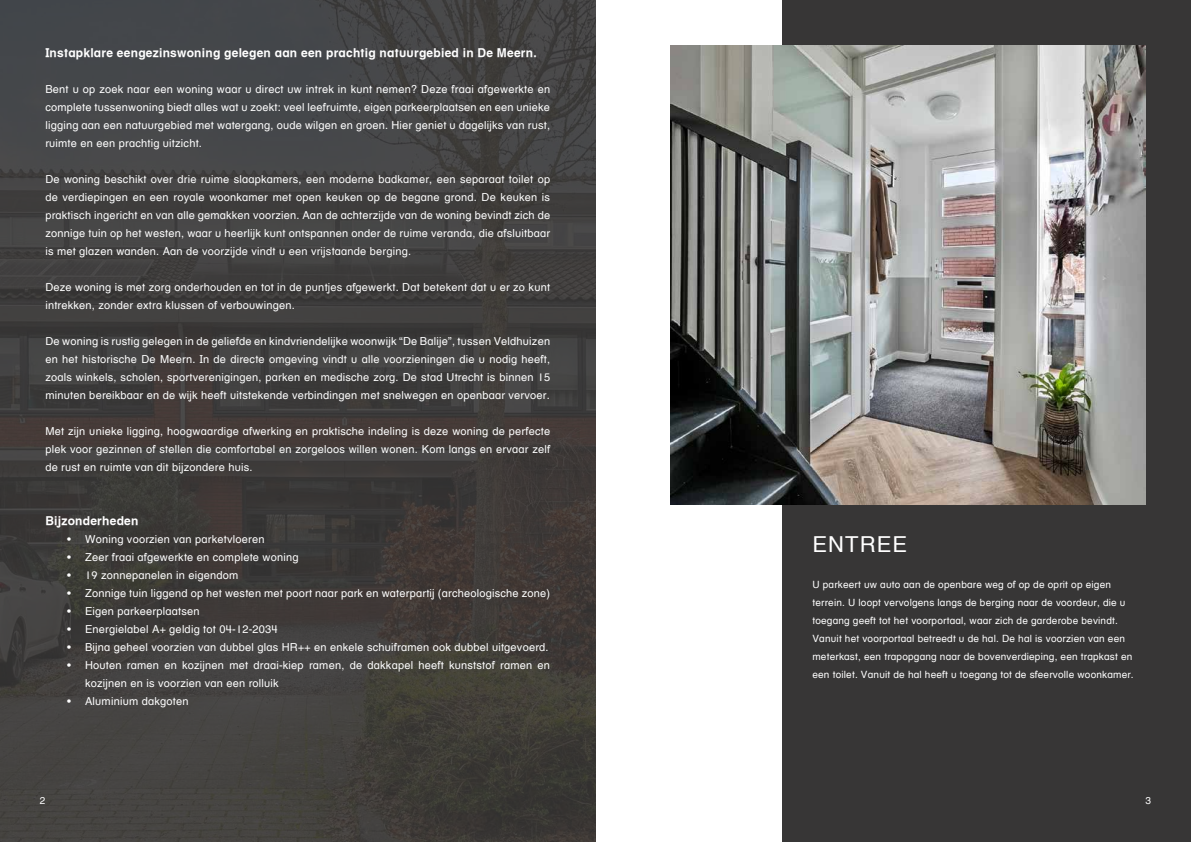
<style>
.page{position:relative;width:1191px;height:842px;background:#fff}
.page>*{position:absolute;margin:0;border:0;box-sizing:border-box;transform-origin:0 0}
.t1{font:22px "Helvetica W02 Textbook Rg";letter-spacing:.05em;color:#fff}
.t2{font:700 12px "Helvetica Textbook LT";letter-spacing:.02em;color:#fff}
.t3{font:11px/18px "Helvetica W02 Textbook Rg";letter-spacing:.02em;color:#fff;text-align:justify}
.t4{font:10px/18px "Helvetica W02 Textbook Rg";letter-spacing:.02em;color:#fff}
</style>
<div class="page">
<div style="left:0;top:0;width:595px;height:842px;background:linear-gradient(to bottom,#434345,#403c37)"></div>
<div style="left:782px;top:0;width:409px;height:842px;background:#373636"></div>
<img style="left:670px;top:45px;width:475px;height:460px">
<p class="t2" style="left:45px;top:45px;width:493px">Instapklare eengezinswoning gelegen aan een prachtig natuurgebied in De Meern.</p>
<p class="t3" style="left:45px;top:80px;width:506px">Bent u op zoek naar een woning waar u direct uw intrek in kunt nemen? Deze fraai afgewerkte en complete tussenwoning biedt alles wat u zoekt: veel leefruimte, eigen parkeerplaatsen en een unieke ligging aan een natuurgebied met watergang, oude wilgen en groen. Hier geniet u dagelijks van rust, ruimte en een prachtig uitzicht.</p>
<p class="t3" style="left:45px;top:170px;width:506px">De woning beschikt over drie ruime slaapkamers, een moderne badkamer, een separaat toilet op de verdiepingen en een royale woonkamer met open keuken op de begane grond. De keuken is praktisch ingericht en van alle gemakken voorzien. Aan de achterzijde van de woning bevindt zich de zonnige tuin op het westen, waar u heerlijk kunt ontspannen onder de ruime veranda, die afsluitbaar is met glazen wanden. Aan de voorzijde vindt u een vrijstaande berging.</p>
<p class="t3" style="left:45px;top:278px;width:506px">Deze woning is met zorg onderhouden en tot in de puntjes afgewerkt. Dat betekent dat u er zo kunt intrekken, zonder extra klussen of verbouwingen.</p>
<p class="t3" style="left:45px;top:332px;width:506px">De woning is rustig gelegen in de geliefde en kindvriendelijke woonwijk “De Balije”, tussen Veldhuizen en het historische De Meern. In de directe omgeving vindt u alle voorzieningen die u nodig heeft, zoals winkels, scholen, sportverenigingen, parken en medische zorg. De stad Utrecht is binnen 15 minuten bereikbaar en de wijk heeft uitstekende verbindingen met snelwegen en openbaar vervoer.</p>
<p class="t3" style="left:45px;top:422px;width:506px">Met zijn unieke ligging, hoogwaardige afwerking en praktische indeling is deze woning de perfecte plek voor gezinnen of stellen die comfortabel en zorgeloos willen wonen. Kom langs en ervaar zelf de rust en ruimte van dit bijzondere huis.</p>
<p class="t2" style="left:45px;top:513px;width:95px">Bijzonderheden</p>
<p class="t3" style="left:67px;top:530px;width:199px">• Woning voorzien van parketvloeren</p>
<p class="t3" style="left:67px;top:548px;width:233px">• Zeer fraai afgewerkte en complete woning</p>
<p class="t3" style="left:67px;top:566px;width:173px">• 19 zonnepanelen in eigendom</p>
<p class="t3" style="left:67px;top:584px;width:484px">• Zonnige tuin liggend op het westen met poort naar park en waterpartij (archeologische zone)</p>
<p class="t3" style="left:67px;top:602px;width:134px">• Eigen parkeerplaatsen</p>
<p class="t3" style="left:67px;top:620px;width:212px">• Energielabel A+ geldig tot 04-12-2034</p>
<p class="t3" style="left:67px;top:638px;width:483px">• Bijna geheel voorzien van dubbel glas HR++ en enkele schuiframen ook dubbel uitgevoerd.</p>
<p class="t3" style="left:85px;top:656px;width:466px;text-indent:-18px">• Houten ramen en kozijnen met draai-kiep ramen, de dakkapel heeft kunststof ramen en kozijnen en is voorzien van een rolluik</p>
<p class="t3" style="left:67px;top:692px;width:123px">• Aluminium dakgoten</p>
<p class="t4" style="left:40px;top:791px;width:7px">2</p>
<h1 class="t1" style="left:812px;top:530px;width:96px">ENTREE</h1>
<p class="t4" style="left:812px;top:575px;width:323px">U parkeert uw auto aan de openbare weg of op de oprit op eigen terrein. U loopt vervolgens langs de berging naar de voordeur, die u toegang geeft tot het voorportaal, waar zich de garderobe bevindt.<br>Vanuit het voorportaal betreedt u de hal. De hal is voorzien van een meterkast, een trapopgang naar de bovenverdieping, een trapkast en een toilet. Vanuit de hal heeft u toegang tot de sfeervolle woonkamer.</p>
<p class="t4" style="left:1145px;top:791px;width:7px">3</p>
</div>
